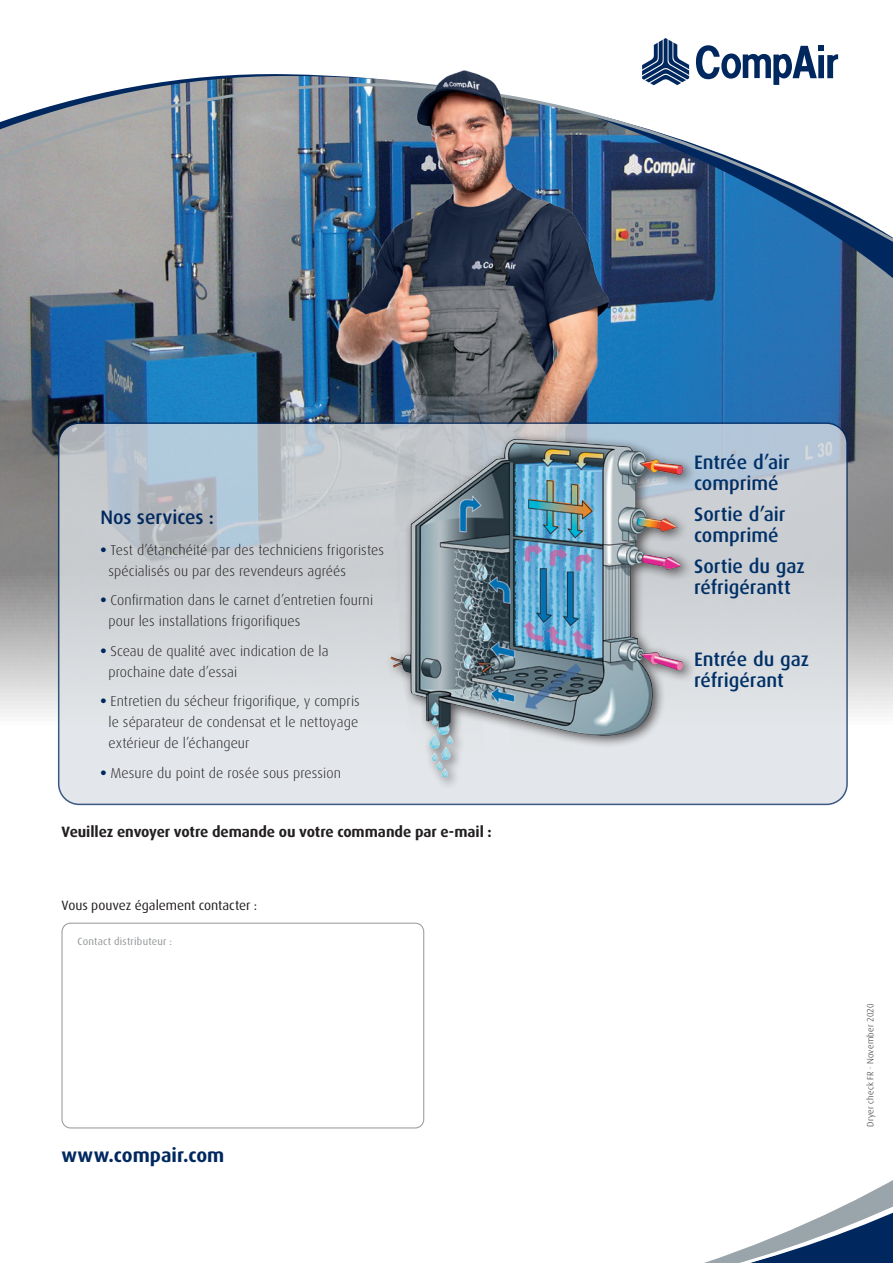
<style>
.page{position:relative;width:893px;height:1263px;background:#fff}
.page>*{position:absolute;margin:0;border:0;box-sizing:border-box;transform-origin:0 0}
.t1{font:500 19.5px/21px "Dax";color:#003067}
.t2{font:700 19.5px "Dax";color:#00285f}
.t3{font:500 19.5px "Dax";letter-spacing:-.005em;color:#00285f}
.t4{font:700 15px "Dax";letter-spacing:-.005em;color:#231f20}
.t5{font:300 14.25px/21px "Dax";letter-spacing:.005em;color:#231f20}
.t6{font:13.5px "Dax";color:#231f20}
.t7{font:10.5px "Dax";letter-spacing:.02em;color:#939598}
.t8{font:300 9px "Dax";letter-spacing:.025em;color:#231f20}
.s1{font-weight:800;color:#00285f}
</style>
<div class="page">
<img style="left:0;top:289px;width:893px;height:439px">
<svg style="left:0;top:253px;width:893px;height:36px;background:#7a8b9c"></svg>
<svg style="left:0;top:54px;width:893px;height:199px"></svg>
<svg style="left:789px;top:45px;width:49px;height:40px"></svg>
<svg style="left:704px;top:1180px;width:189px;height:83px"></svg>
<img style="left:172px;top:39px;width:617px;height:767px">
<svg style="left:59px;top:423px;width:788px;height:381px;background:#cfd4da"></svg>
<div style="left:58px;top:422px;width:790px;height:383px;border:2px solid #00285f;border-radius:21px"></div>
<div style="left:384px;top:432px;width:312px;height:358px;background:#231f20;opacity:.75"></div>
<img style="left:390px;top:439px;width:294px;height:322px">
<div style="left:62px;top:923px;width:362px;height:205px;border:1px solid #939598;border-radius:9px"></div>
<h1 class="t3" style="left:100px;top:506px;width:115px">Nos services :</h1>
<p class="t5" style="left:108px;top:540px;width:277px;text-indent:-8px"><span class="s1">•</span> Test d’étanchéité par des techniciens frigoristes spécialisés ou par des revendeurs agréés</p>
<p class="t5" style="left:108px;top:590px;width:266px;text-indent:-8px"><span class="s1">•</span> Confirmation dans le carnet d’entretien fourni pour les installations frigorifiques</p>
<p class="t5" style="left:108px;top:641px;width:222px;text-indent:-8px"><span class="s1">•</span> Sceau de qualité avec indication de la prochaine date d’essai</p>
<p class="t5" style="left:108px;top:691px;width:253px;text-align:justify;text-indent:-8px"><span class="s1">•</span> Entretien du sécheur frigorifique, y compris le séparateur de condensat et le nettoyage extérieur de l’échangeur</p>
<p class="t5" style="left:100px;top:763px;width:242px"><span class="s1">•</span> Mesure du point de rosée sous pression</p>
<p class="t4" style="left:62px;top:823px;width:432px">Veuillez envoyer votre demande ou votre commande par e-mail :</p>
<p class="t6" style="left:62px;top:897px;width:197px">Vous pouvez également contacter :</p>
<p class="t7" style="left:78px;top:935px;width:96px">Contact distributeur :</p>
<h1 class="t2" style="left:62px;top:1144px;width:164px">www.compair.com</h1>
<h1 class="t1" style="left:694px;top:452px;width:97px">Entrée d’air comprimé</h1>
<h1 class="t1" style="left:694px;top:504px;width:93px">Sortie d’air comprimé</h1>
<h1 class="t1" style="left:694px;top:556px;width:112px">Sortie du gaz réfrigérantt</h1>
<h1 class="t1" style="left:694px;top:648px;width:117px">Entrée du gaz réfrigérant</h1>
<p class="t8" style="left:865px;top:1127px;width:125px;rotate:-90deg">Dryer check FR · November 2020</p>
</div>
